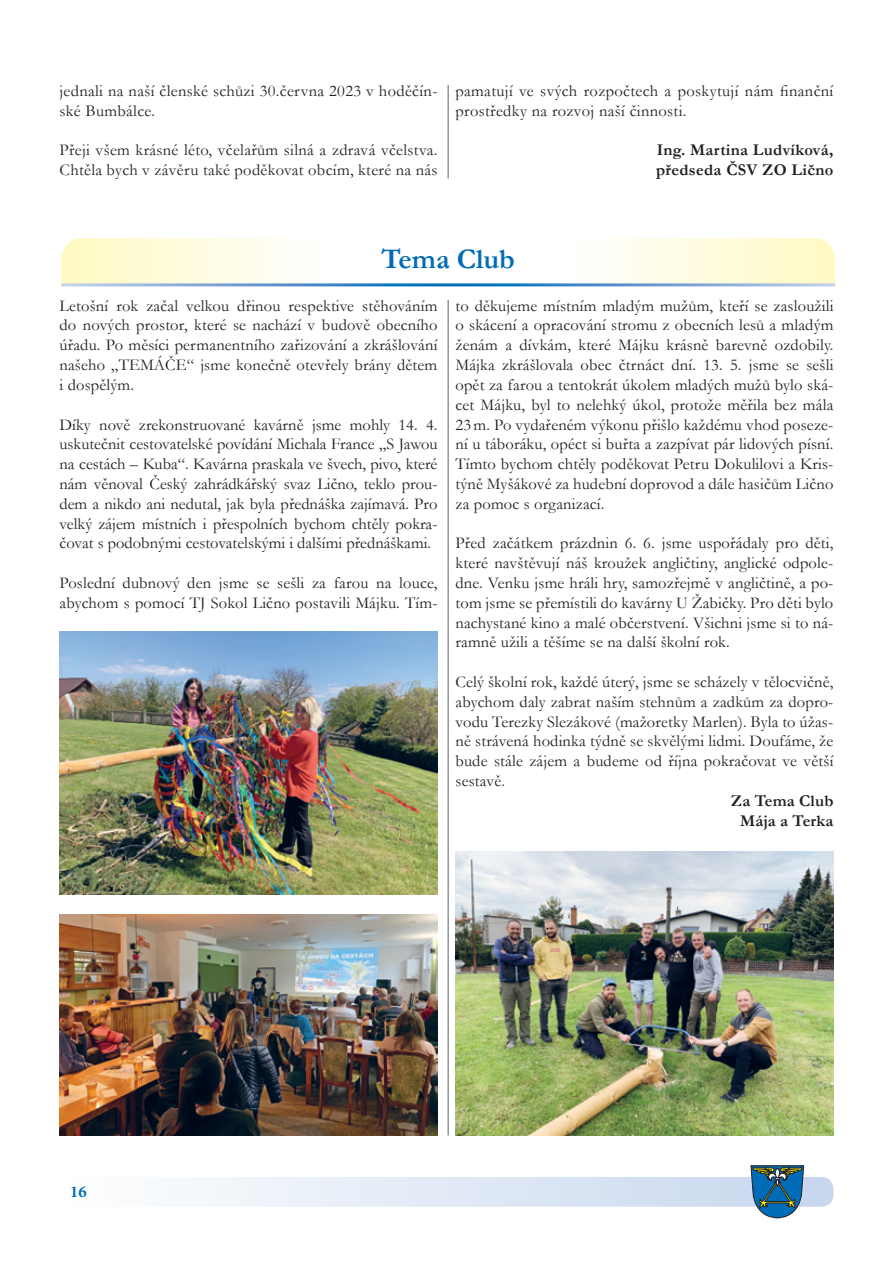
<style>
.page{position:relative;width:893px;height:1263px;background:#fff}
.page>*{position:absolute;margin:0;border:0;box-sizing:border-box;transform-origin:0 0}
.NADPIS{font:700 28.5px "Garamond";color:#006cb7}
.Mezinadpis{font:16.5px/19.8px "Garamond";letter-spacing:.01em;color:#231f20;text-align:justify}
.Mezinadpis-2{font:700 16.5px "Garamond";letter-spacing:.02em;color:#231f20}
.t1{font:700 16.5px "Minion Pro";color:#006cb7}
</style>
<div class="page">
<div style="left:61px;top:1177px;width:772px;height:30px;background:linear-gradient(to right,#fefefe,#c6d6ed);border-radius:12px"></div>
<svg style="left:750px;top:1165px;width:54px;height:53px;background:#3d7897"></svg>
<svg style="left:616px;top:238px;width:219px;height:45px;background:#fffbdb"></svg>
<svg style="left:61px;top:238px;width:220px;height:45px;background:#fffbdb"></svg>
<hr style="left:447px;top:300px;width:2px;height:835px;background:#939598">
<img style="left:60px;top:914px;width:377px;height:221px">
<img style="left:60px;top:631px;width:377px;height:263px">
<img style="left:455px;top:852px;width:378px;height:283px">
<hr style="left:447px;top:85px;width:2px;height:94px;background:#939598">
<p class="Mezinadpis" style="left:60px;top:80px;width:379px">jednali na naší členské schůzi 30.června 2023 v hoděčín&shy;ské Bumbálce.</p>
<p class="Mezinadpis" style="left:60px;top:140px;width:379px">Přeji všem krásné léto, včelařům silná a zdravá včelstva.<br>Chtěla bych v závěru také poděkovat obcím, které na nás</p>
<p class="Mezinadpis" style="left:455px;top:80px;width:379px">pamatují ve svých rozpočtech a poskytují nám finanční prostředky na rozvoj naší činnosti.</p>
<p class="Mezinadpis-2" style="left:657px;top:139px;width:178px">Ing. Martina Ludvíková,</p>
<p class="Mezinadpis-2" style="left:656px;top:159px;width:179px">předseda ČSV ZO Lično</p>
<p class="NADPIS" style="left:381px;top:240px;width:135px">Tema Club</p>
<p class="Mezinadpis" style="left:60px;top:295px;width:379px">Letošní rok začal velkou dřinou respektive stěhováním do nových prostor, které se nachází v budově obecního úřadu. Po měsíci permanentního zařizování a zkrášlování našeho „TEMÁČE“ jsme konečně otevřely brány dětem i dospělým.</p>
<p class="Mezinadpis" style="left:60px;top:414px;width:379px">Díky nově zrekonstruované kavárně jsme mohly 14. 4. uskutečnit cestovatelské povídání Michala France „S Jawou na cestách – Kuba“. Kavárna praskala ve švech, pivo, které nám věnoval Český zahrádkářský svaz Lično, teklo prou&shy;dem a nikdo ani nedutal, jak byla přednáška zajímavá. Pro velký zájem místních i přespolních bychom chtěly pokra&shy;čovat s podobnými cestovatelskými i dalšími přednáškami.</p>
<p class="Mezinadpis" style="left:60px;top:572px;width:379px">Poslední dubnový den jsme se sešli za farou na louce, abychom s pomocí TJ Sokol Lično postavili Májku. Tím-</p>
<p class="Mezinadpis" style="left:455px;top:295px;width:379px">to děkujeme místním mladým mužům, kteří se zasloužili o skácení a opracování stromu z obecních lesů a mladým ženám a dívkám, které Májku krásně barevně ozdobily.<br>Májka zkrášlovala obec čtrnáct dní. 13. 5. jsme se sešli opět za farou a tentokrát úkolem mladých mužů bylo ská&shy;cet Májku, byl to nelehký úkol, protože měřila bez mála 23m. Po vydařeném výkonu přišlo každému vhod poseze&shy;ní u táboráku, opéct si buřta a zazpívat pár lidových písní.<br>Tímto bychom chtěly poděkovat Petru Dokulilovi a Kris&shy;týně Myšákové za hudební doprovod a dále hasičům Lično za pomoc s organizací.</p>
<p class="Mezinadpis" style="left:455px;top:533px;width:379px">Před začátkem prázdnin 6. 6. jsme uspořádaly pro děti, které navštěvují náš kroužek angličtiny, anglické odpole&shy;dne. Venku jsme hráli hry, samozřejmě v angličtině, a po&shy;tom jsme se přemístili do kavárny U Žabičky. Pro děti bylo nachystané kino a malé občerstvení. Všichni jsme si to ná&shy;ramně užili a těšíme se na další školní rok.</p>
<p class="Mezinadpis" style="left:455px;top:671px;width:379px">Celý školní rok, každé úterý, jsme se scházely v tělocvičně, abychom daly zabrat naším stehnům a zadkům za dopro&shy;vodu Terezky Slezákové (mažoretky Marlen). Byla to úžas&shy;ně strávená hodinka týdně se skvělými lidmi. Doufáme, že bude stále zájem a budeme od října pokračovat ve větší sestavě.</p>
<p class="Mezinadpis-2" style="left:731px;top:789px;width:104px">Za Tema Club</p>
<p class="Mezinadpis-2" style="left:740px;top:809px;width:95px">Mája a Terka</p>
<p class="t1" style="left:70px;top:1180px;width:18px">16</p>
</div>
